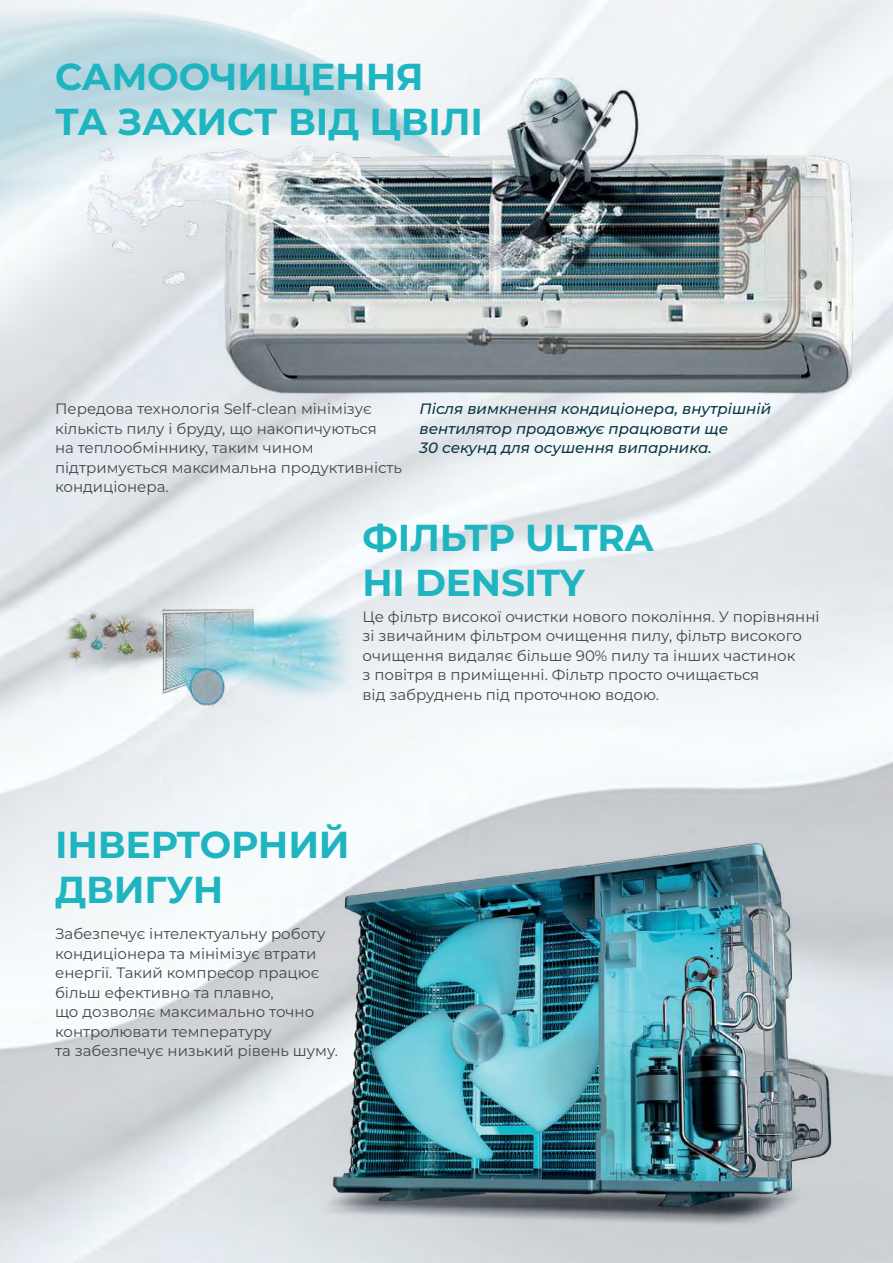
<style>
.page{position:relative;width:893px;height:1263px;background:#fff}
.page>*{position:absolute;margin:0;border:0;box-sizing:border-box;transform-origin:0 0}
.t1{font:700 37.5px/45px "Montserrat";letter-spacing:-.005em;color:#1fb5c0}
.t2{font:15px/19.5px "Montserrat";color:#454546}
.t3{font:italic 500 15px/19.5px "Montserrat";color:#0d3946}
</style>
<div class="page">
<svg style="left:0;top:0;width:893px;height:183px;fill:#eff2f5"></svg>
<img style="left:87px;top:79px;width:766px;height:329px">
<img style="left:298px;top:819px;width:541px;height:409px">
<img style="left:54px;top:592px;width:301px;height:130px">
<h1 class="t1" style="left:55px;top:54px;width:429px">САМООЧИЩЕННЯ<br>ТА ЗАХИСТ ВІД ЦВІЛІ</h1>
<p class="t2" style="left:55px;top:399px;width:348px">Передова технологія Self-clean мінімізує кількість пилу і бруду, що накопичуються<br>на теплообміннику, таким чином підтримується максимальна продуктивність кондиціонера.</p>
<p class="t3" style="left:419px;top:399px;width:353px">Після вимкнення кондиціонера, внутрішній вентилятор продовжує працювати ще<br>30 секунд для осушення випарника.</p>
<h1 class="t1" style="left:362px;top:514px;width:293px">ФІЛЬТР ULTRA<br>HI DENSITY</h1>
<p class="t2" style="left:362px;top:606px;width:459px">Це фільтр високої очистки нового покоління. У порівнянні зі звичайним фільтром очищення пилу, фільтр високого очищення видаляє більше 90% пилу та інших частинок<br>з повітря в приміщенні. Фільтр просто очищається<br>від забруднень під проточною водою.</p>
<h1 class="t1" style="left:55px;top:821px;width:296px">ІНВЕРТОРНИЙ<br>ДВИГУН</h1>
<p class="t2" style="left:55px;top:924px;width:284px">Забезпечує інтелектуальну роботу кондиціонера та мінімізує втрати енергії. Такий компресор працює більш ефективно та плавно,<br>що дозволяє максимально точно контролювати температуру<br>та забезпечує низький рівень шуму.</p>
</div>
